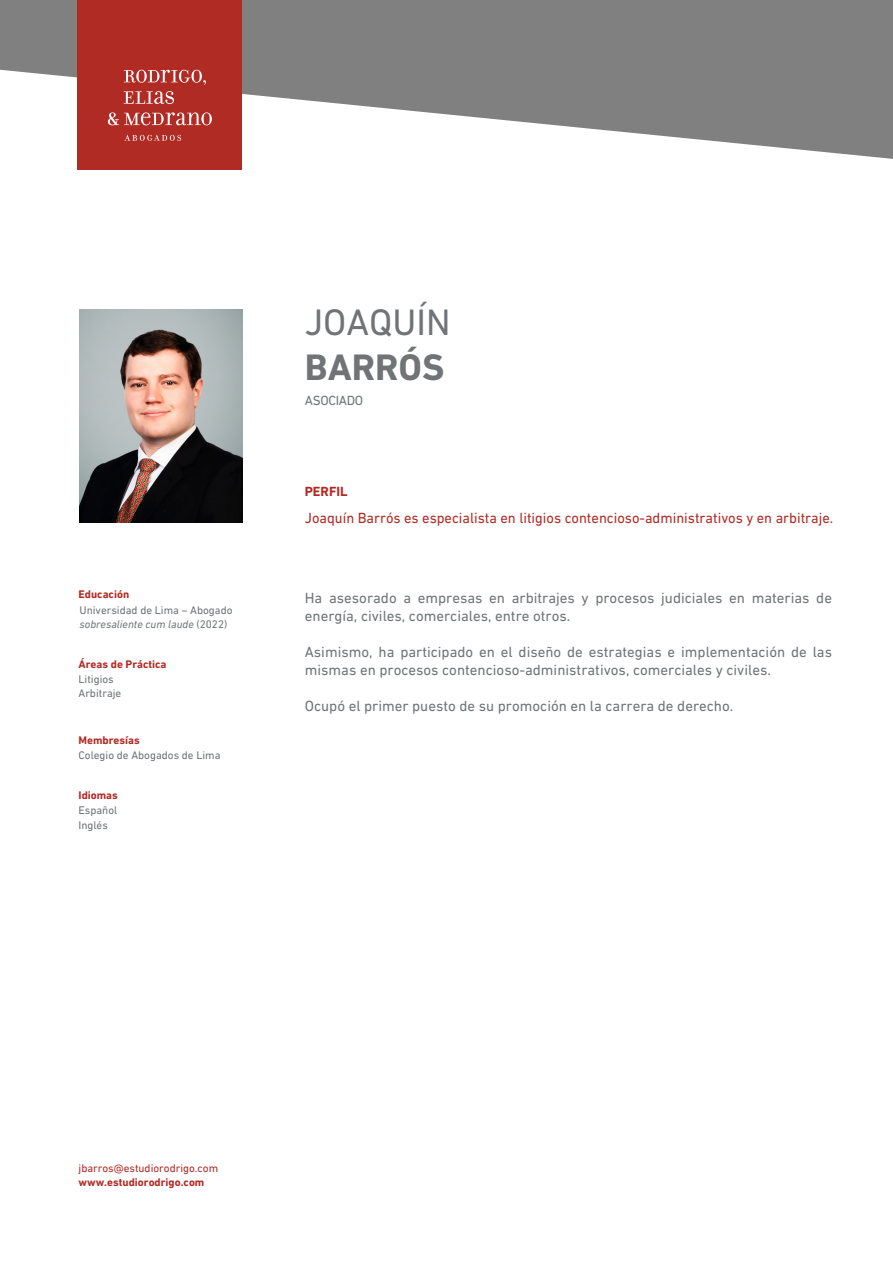
<style>
.page{position:relative;width:893px;height:1263px;background:#fff}
.page>*{position:absolute;margin:0;border:0;box-sizing:border-box;transform-origin:0 0}
.t1{font:37.5px "DIN Next LT Pro";color:#707476}
.t2{font:700 37.5px "DIN Next LT Pro";color:#707476}
.t3{font:15px/18px "DIN Next LT Pro";color:#707476}
.t4{font:15px "DIN Next LT Pro";color:#b12b25}
.t5{font:13.5px "DIN Next LT Pro";letter-spacing:-.025em;color:#717577}
.t6{font:700 13.5px "DIN Next LT Pro";color:#b12b25}
.t7{font:11.25px/13.5px "DIN Next LT Pro";color:#707476}
.t8{font:700 11.25px "DIN Next LT Pro";color:#b12b25}
.t9{font:11.25px "DIN Next LT Pro";color:#b12b25}
.s1{font-style:italic}
</style>
<div class="page">
<svg style="left:0;top:0;width:893px;height:159px;fill:#808081"></svg>
<div style="left:77px;top:0;width:165px;height:169px;background:#b12b25"></div>
<svg style="left:124px;top:70px;width:82px;height:15px"></svg>
<svg style="left:124px;top:91px;width:50px;height:13px"></svg>
<svg style="left:108px;top:112px;width:104px;height:13px"></svg>
<svg style="left:124px;top:135px;width:57px;height:6px"></svg>
<img style="left:80px;top:309px;width:162px;height:214px">
<p class="t8" style="left:79px;top:588px;width:52px">Educación</p>
<p class="t7" style="left:80px;top:603px;width:154px">Universidad de Lima – Abogado <span class="s1">sobresaliente cum laude</span> (2022)</p>
<p class="t8" style="left:79px;top:658px;width:90px">Áreas de Práctica</p>
<p class="t7" style="left:79px;top:673px;width:44px">Litigios<br>Arbitraje</p>
<p class="t8" style="left:79px;top:734px;width:63px">Membresías</p>
<p class="t7" style="left:79px;top:749px;width:144px">Colegio de Abogados de Lima</p>
<p class="t8" style="left:79px;top:789px;width:41px">Idiomas</p>
<p class="t7" style="left:79px;top:803px;width:40px;line-height:15px">Español<br>Inglés</p>
<h1 class="t1" style="left:305px;top:301px;width:147px">JOAQUÍN</h1>
<h1 class="t2" style="left:305px;top:345px;width:141px">BARRÓS</h1>
<p class="t5" style="left:305px;top:392px;width:60px">ASOCIADO</p>
<p class="t6" style="left:305px;top:484px;width:44px">PERFIL</p>
<p class="t4" style="left:305px;top:509px;width:530px">Joaquín Barrós es especialista en litigios contencioso-administrativos y en arbitraje.</p>
<p class="t3" style="left:305px;top:589px;width:529px">Ha asesorado a empresas en arbitrajes y procesos judiciales en materias de energía, civiles, comerciales, entre otros.</p>
<p class="t3" style="left:305px;top:643px;width:529px">Asimismo, ha participado en el diseño de estrategias e implementación de las mismas en procesos contencioso-administrativos, comerciales y civiles.</p>
<p class="t3" style="left:305px;top:697px;width:430px">Ocupó el primer puesto de su promoción en la carrera de derecho.</p>
<p class="t9" style="left:79px;top:1162px;width:141px">jbarros@estudiorodrigo.com</p>
<p class="t8" style="left:79px;top:1175px;width:127px">www.estudiorodrigo.com</p>
</div>
